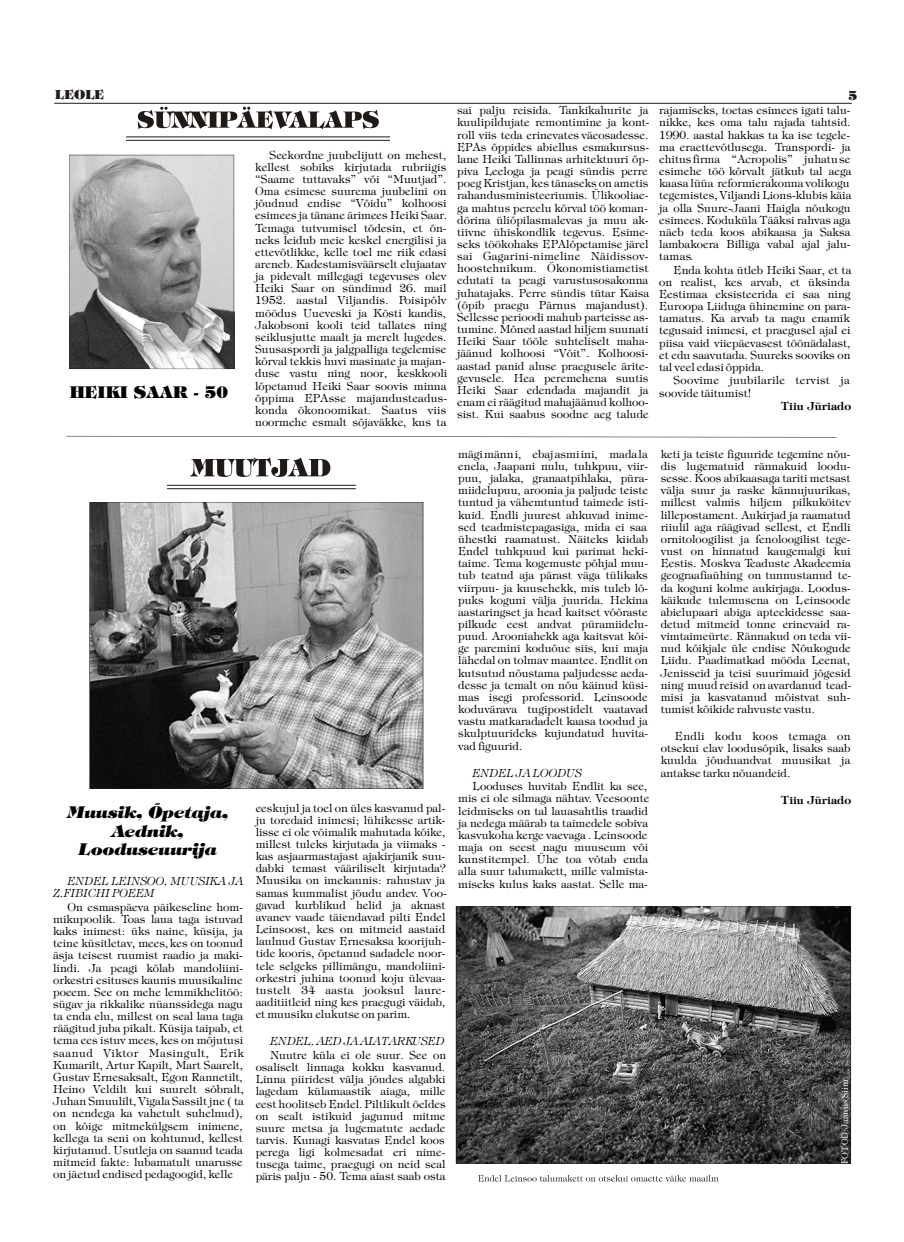
<style>
.page{position:relative;width:904px;height:1242px;background:#fff}
.page>*{position:absolute;margin:0;border:0;box-sizing:border-box;transform-origin:0 0}
.t1{font:16.25px "Tiffany Hv It BT";color:#000}
.t2{font:16.25px "Tiffany Hv BT";color:#000}
.t3{font:12.5px "Tiffany Hv BT";color:#1f1a17}
.t4{font:11.25px/12.1px "Tiffany Lt BT";color:#000}
.t5{font:11.25px "Tiffany Lt BT";letter-spacing:.025em;color:#000}
.t6{font:italic 11.25px "Tiffany Lt BT";color:#000}
.t7{font:11.25px "Tiffany Lt BT";letter-spacing:.045em;color:#000}
.t8{font:700 11.25px "Tiffany Lt BT";color:#000}
.t9{font:8.75px "Tiffany Lt BT";color:#fff}
</style>
<div class="page">
<hr style="left:54px;top:103px;width:798px;height:1px;background:#1f1a17">
<svg style="left:138px;top:107px;width:241px;height:22px"></svg>
<hr style="left:126px;top:136px;width:264px;height:1px;background:#1f1a17">
<hr style="left:126px;top:140px;width:264px;height:1px;background:#1f1a17">
<svg style="left:70px;top:155px;width:165px;height:215px;background:#9d9d9d"></svg>
<svg style="left:190px;top:457px;width:140px;height:20px"></svg>
<svg style="left:89px;top:502px;width:335px;height:287px;background:#838383"></svg>
<hr style="left:167px;top:485px;width:189px;height:1px;background:#1f1a17">
<hr style="left:167px;top:488px;width:189px;height:1px;background:#1f1a17">
<svg style="left:456px;top:906px;width:395px;height:258px;background:#5d5d5d"></svg>
<svg style="left:66px;top:436px;width:730px;height:1px"></svg>
<svg style="left:478px;top:1174px;width:240px;height:7px"></svg>
<p class="t3" style="left:55px;top:90px;width:50px">LEOLE</p>
<p class="t3" style="left:848px;top:90px;width:11px">5</p>
<p class="t4" style="left:457px;top:105px;width:395px">sai palju reisida. Tankikahurite ja rajamiseks, toetas esimees igati talu-</p>
<p class="t4" style="left:457px;top:117px;width:395px">kuulipildujate remontimine ja kont- nikke, kes oma talu rajada tahtsid.</p>
<p class="t4" style="left:457px;top:130px;width:394px">roll viis teda erinevates väeosadesse. 1990. aastal hakkas ta ka ise tegele-</p>
<p class="t4" style="left:457px;top:142px;width:395px">EPAs õppides abiellus esmakursus- ma eraettevõtlusega. Transpordi- ja</p>
<p class="t4" style="left:269px;top:154px;width:582px">Seekordne juubelijutt on mehest, lane Heiki Tallinnas arhitektuuri õp- ehitusfirma “Acropolis” juhatuse</p>
<p class="t4" style="left:255px;top:166px;width:598px">kellest sobiks kirjutada rubriigis piva Leeloga ja peagi sündis perre esimehe töö kõrvalt jätkub tal aega</p>
<p class="t4" style="left:255px;top:178px;width:596px">“Saame tuttavaks” või “Muutjad”. poeg Kristjan, kes tänaseks on ametis kaasa lüüa reformierakonna volikogu</p>
<p class="t4" style="left:255px;top:190px;width:598px">Oma esimese suurema juubelini on rahandusministeeriumis. Ülikooliae- tegemistes, Viljandi Lions-klubis käia</p>
<p class="t4" style="left:255px;top:202px;width:597px">jõudnud endise “Võidu” kolhoosi ga mahtus pereelu kõrval töö koman- ja olla Suure-Jaani Haigla nõukogu</p>
<p class="t4" style="left:255px;top:215px;width:597px">esimees ja tänane ärimees Heiki Saar. dörina üliõpilasmalevas ja muu ak- esimees. Koduküla Tääksi rahvas aga</p>
<p class="t4" style="left:255px;top:227px;width:597px">Temaga tutvumisel tõdesin, et õn- tiivne ühiskondlik tegevus. Esime- näeb teda koos abikaasa ja Saksa</p>
<p class="t4" style="left:255px;top:239px;width:597px">neks leidub meie keskel energilisi ja seks töökohaks EPAlõpetamise järel lambakoera Billiga vabal ajal jalu-</p>
<p class="t5" style="left:255px;top:251px;width:440px">ettevõtlikke, kelle toel me riik edasi sai Gagarini-nimeline Näidissov- tamas.</p>
<p class="t4" style="left:255px;top:259px;width:395px">areneb. Kadestamisväärselt elujaatav hoostehnikum. Ökonomistiametist</p>
<p class="t4" style="left:255px;top:265px;width:598px;line-height:10.8px;text-align:right">Enda kohta ütleb Heiki Saar, et ta<br>ja pidevalt millegagi tegevuses olev edutati ta peagi varustusosakonna on realist, kes arvab, et üksinda</p>
<p class="t4" style="left:255px;top:287px;width:597px">Heiki Saar on sündinud 26. mail juhatajaks. Perre sündis tütar Kaisa Eestimaa eksisteerida ei saa ning 1952. aastal Viljandis. Poisipõlv (õpib praegu Pärnus majandust). Euroopa Liiduga ühinemine on para&shy;möödus Uueveski ja Kösti kandis, Sellesse perioodi mahub parteisse as- tamatus. Ka arvab ta nagu enamik Jakobsoni kooli teid tallates ning tumine. Mõned aastad hiljem suunati tegusaid inimesi, et praegusel ajal ei seiklusjutte maalt ja merelt lugedes. Heiki Saar tööle suhteliselt maha- piisa vaid viiepäevasest töönädalast, Suusaspordi ja jalgpalliga tegelemise jäänud kolhoosi “Võit”. Kolhoosi- et edu saavutada. Suureks sooviks on kõrval tekkis huvi masinate ja majan- aastad panid aluse praegusele ärite- tal veel edasi õppida.<br>duse vastu ning noor, keskkooli gevusele. Hea peremehena suutis</p>
<p class="t5" style="left:673px;top:376px;width:178px">Soovime juubilarile tervist ja</p>
<h1 class="t2" style="left:70px;top:385px;width:160px">HEIKI SAAR - 50</h1>
<p class="t4" style="left:255px;top:385px;width:498px">lõpetanud Heiki Saar soovis minna Heiki Saar edendada majandit ja soovide täitumist! õppima EPAsse majandusteadus- enam ei räägitud mahajäänud kolhoo-</p>
<p class="t8" style="left:781px;top:401px;width:72px">Tiiu Jüriado</p>
<p class="t4" style="left:255px;top:411px;width:395px;line-height:7.9px">konda ökonoomikat. Saatus viis sist. Kui saabus soodne aeg talude noormehe esmalt sõjaväkke, kus ta</p>
<p class="t4" style="left:458px;top:449px;width:395px">mägimänni, ebajasmiini, madala keti ja teiste figuuride tegemine nõu&shy;enela, Jaapani nulu, tuhkpuu, viir- dis lugematuid rännakuid loodu&shy;puu, jalaka, granaatpihlaka, püra- sesse. Koos abikaasaga tariti metsast miidelupuu, aroonia ja paljude teiste välja suur ja raske kännujuurikas, tuntud ja vähemtuntud taimede isti- millest valmis hiljem pilkuköitev kuid. Endli juurest ahkuvad inime- lillepostament. Aukirjad ja raamatud sed teadmistepagasiga, mida ei saa riiulil aga räägivad sellest, et Endli ühestki raamatust. Näiteks kiidab ornitoloogilist ja fenoloogilist tege-Endel tuhkpuud kui parimat heki- vust on hinnatud kaugemalgi kui taime. Tema kogemuste põhjal muu- Eestis. Moskva Teaduste Akadeemia tub teatud aja pärast väga tülikaks geograafiaühing on tunnustanud te&shy;viirpuu- ja kuusehekk, mis tuleb lõ- da koguni kolme aukirjaga. Loodus&shy;puks koguni välja juurida. Hekina käikude tulemusena on Leinsoode aastaringset ja head kaitset võõraste abielupaari abiga apteekidesse saa&shy;pilkude eest andvat püramiidelu- detud mitmeid tonne erinevaid ra&shy;puud. Arooniahekk aga kaitsvat kõi- vimtaimeürte. Rännakud on teda vii&shy;ge paremini koduõue siis, kui maja nud kõikjale üle endise Nõukogude lähedal on tolmav maantee. Endlit on Liidu. Paadimatkad mööda Leenat, kutsutud nõustama paljudesse aeda- Jenisseid ja teisi suurimaid jõgesid desse ja temalt on nõu käinud küsi- ning muud reisid on avardanud tead&shy;mas isegi professorid. Leinsoode misi ja kasvatanud mõistvat suh&shy;koduvärava tugipostidelt vaatavad tumist kõikide rahvuste vastu.<br>vastu matkaradadelt kaasa toodud ja<br>skulptuurideks kujundatud huvita-</p>
<p class="t5" style="left:675px;top:731px;width:177px">Endli kodu koos temaga on</p>
<p class="t4" style="left:458px;top:740px;width:66px">vad figuurid.</p>
<p class="t4" style="left:661px;top:743px;width:191px">otsekui elav loodusõpik, lisaks saab kuulda jõuduandvat muusikat ja</p>
<p class="t6" style="left:472px;top:768px;width:111px">ENDEL JA LOODUS</p>
<p class="t4" style="left:661px;top:767px;width:131px">antakse tarku nõuandeid.</p>
<p class="t4" style="left:458px;top:781px;width:193px;text-align:right">Looduses huvitab Endlit ka see, mis ei ole silmaga nähtav. Veesoonte</p>
<p class="t8" style="left:781px;top:795px;width:72px">Tiiu Jüriado</p>
<h1 class="t1" style="left:68px;top:805px;width:162px">Muusik, Õpetaja,</h1>
<p class="t4" style="left:256px;top:807px;width:394px;line-height:9.1px;text-align:right">leidmiseks on tal lauasahtlis traadid<br>ju toredaid inimesi; lühikesse artik- ja nedega määrab ta taimedele sobiva</p>
<p class="t4" style="left:256px;top:802px;width:191px">eeskujul ja toel on üles kasvanud pal-</p>
<h1 class="t1" style="left:112px;top:824px;width:73px">Aednik,</h1>
<p class="t4" style="left:256px;top:826px;width:393px">lisse ei ole võimalik mahutada kõike, kasvukoha kerge vaevaga . Leinsoode</p>
<h1 class="t1" style="left:79px;top:842px;width:140px">Looduseuurija</h1>
<p class="t4" style="left:256px;top:839px;width:394px">millest tuleks kirjutada ja viimaks - maja on seest nagu muuseum või kas asjaarmastajast ajakirjanik suu- kunstitempel. Ühe toa võtab enda</p>
<p class="t4" style="left:68px;top:866px;width:582px;text-align:right">dabki temast vääriliselt kirjutada? alla suur talumakett, mille valmista-<br><sup>ENDEL</sup> <sup>LEINSOO,</sup> <sup>MUUSIKA</sup> <sup>JA</sup> Muusika on imekaunis: rahustav ja miseks kulus kaks aastat. Selle ma-</p>
<p class="t6" style="left:53px;top:888px;width:103px">Z.FIBICHI POEEM</p>
<p class="t4" style="left:68px;top:887px;width:381px;line-height:13.1px;text-align:right">samas kummalist jõudu andev. Voo-<br>On esmaspäeva päikeseline hom- gavad kurblikud helid ja aknast</p>
<p class="t4" style="left:53px;top:910px;width:394px;line-height:14.1px">mikupoolik. Toas laua taga istuvad avanev vaade täiendavad pilti Endel kaks inimest: üks naine, küsija, ja Leinsoost, kes on mitmeid aastaid</p>
<p class="t4" style="left:53px;top:938px;width:191px">teine küsitletav, mees, kes on toonud</p>
<p class="t4" style="left:53px;top:936px;width:394px;text-align:right">laulnud Gustav Ernesaksa koorijuh-<br>äsja teisest ruumist raadio ja maki- tide kooris, õpetanud sadadele noor&shy;tele selgeks pillimängu, mandoliini-</p>
<p class="t4" style="left:53px;top:962px;width:394px">lindi. Ja peagi kõlab mandoliini-<br>orkestri esituses kaunis muusikaline orkestri juhina toonud koju ülevaa&shy;poeem. See on mehe lemmikhelitöö: tustelt 34 aasta jooksul laure-</p>
<p class="t4" style="left:53px;top:995px;width:394px;line-height:14.1px">sügav ja rikkalike nüanssidega nagu aaditiitleid ning kes praegugi väidab, ta enda elu, millest on seal laua taga et muusiku elukutse on parim.</p>
<p class="t4" style="left:53px;top:1023px;width:191px">räägitud juba pikalt. Küsija taipab, et tema ees istuv mees, kes on mõjutusi</p>
<p class="t6" style="left:270px;top:1036px;width:176px">ENDEL, AED JA AIATARKUSED</p>
<p class="t7" style="left:53px;top:1047px;width:192px">saanud Viktor Masingult, Erik</p>
<p class="t4" style="left:53px;top:1050px;width:395px;line-height:9.8px;text-align:right">Nuutre küla ei ole suur. See on<br>Kumarilt, Artur Kapilt, Mart Saarelt, osaliselt linnaga kokku kasvanud.</p>
<p class="t4" style="left:53px;top:1073px;width:394px;line-height:11px">Gustav Ernesaksalt, Egon Rannetilt, Linna piiridest välja jõudes algabki<br>Heino Veldilt kui suurelt sõbralt, lagedam külamaastik aiaga, mille</p>
<p class="t4" style="left:53px;top:1099px;width:394px;line-height:9.8px">Juhan Smuulilt, Vigala Sassilt jne ( ta eest hoolitseb Endel. Piltlikult öeldes on nendega ka vahetult suhelnud), on sealt istikuid jagunud mitme</p>
<p class="t4" style="left:53px;top:1123px;width:394px;line-height:9.8px">on kõige mitmekülgsem inimene, suure metsa ja lugematute aedade kellega ta seni on kohtunud, kellest tarvis. Kunagi kasvatas Endel koos</p>
<p class="t4" style="left:53px;top:1144px;width:394px;text-align:justify">kirjutanud. Usutleja on saanud teada perega ligi kolmesadat eri nime&shy;mitmeid fakte: lubamatult unarusse tusega taime, praegugi on neid seal on jäetud endised pedagoogid, kelle</p>
<p class="t9" style="left:841px;top:1163px;width:86px;rotate:-90deg">FOTOD:Jaanus Siim</p>
<p class="t4" style="left:256px;top:1171px;width:191px">päris palju - 50. Tema aiast saab osta</p>
</div>
